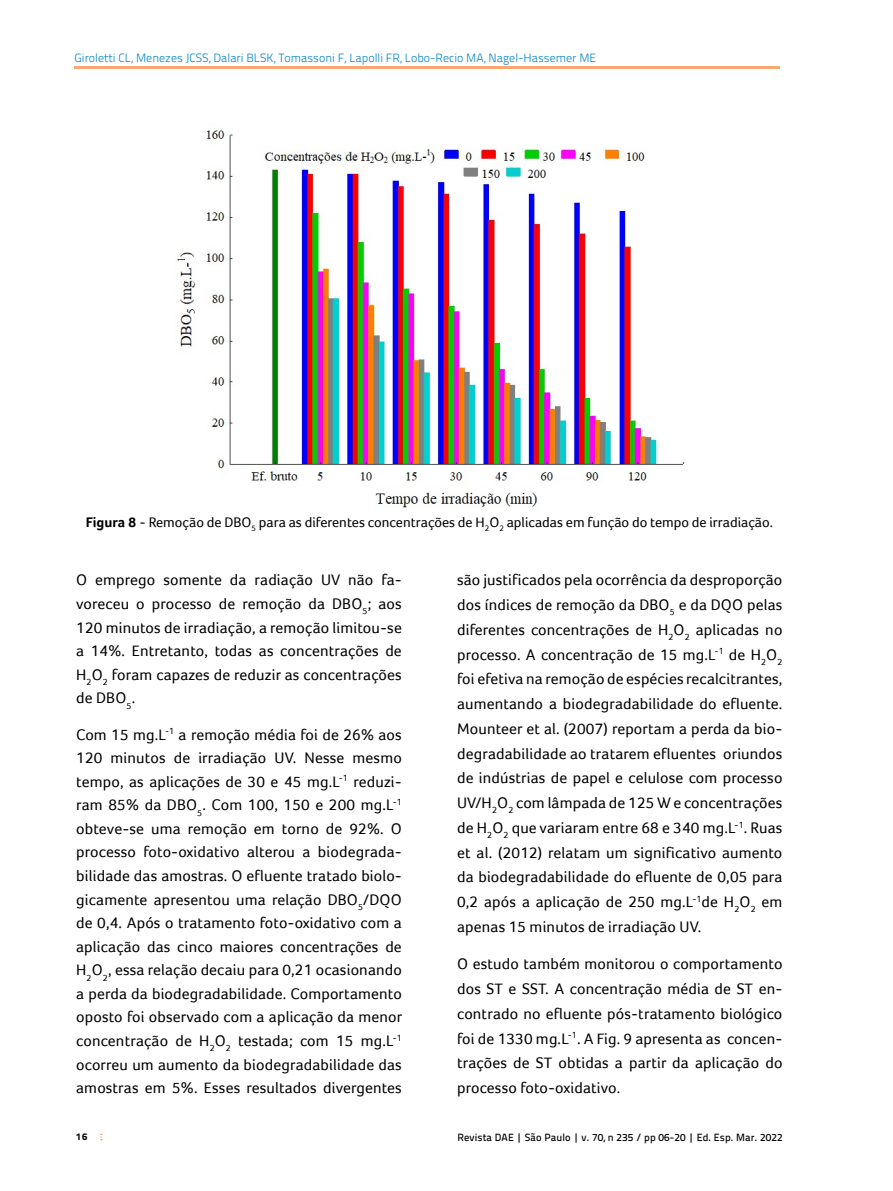
<style>
.page{position:relative;width:893px;height:1191px;background:#fff}
.page>*{position:absolute;margin:0;border:0;box-sizing:border-box;transform-origin:0 0}
.t1{font:15.75px/23.5px "Foco";letter-spacing:.01em;color:#000;text-align:justify}
.t2{font:14.25px "Foco";color:#000}
.t3{font:300 12px "Titillium Text 22 L";color:#0083c6}
.t4{font:500 10.5px "Titillium Text 22 L";letter-spacing:.01em;color:#000}
.t5{font:800 9.75px "Titillium Text 22 L";color:#000}
.s1{font-weight:700}
</style>
<div class="page">
<img style="left:174px;top:129px;width:510px;height:379px">
<hr style="left:75px;top:66px;width:705px;height:3px;background:#f9a773">
<p class="t3" style="left:75px;top:49px;width:523px">Giroletti CL, Menezes JCSS, Dalari BLSK, Tomassoni F, Lapolli FR, Lobo-Recio MA, Nagel-Hassemer ME</p>
<p class="t2" style="left:86px;top:513px;width:688px"><span class="s1">Figura 8</span> - Remoção de DBO<sub>5</sub> para as diferentes concentrações de H<sub>2</sub>O<sub>2</sub> aplicadas em função do tempo de irradiação.</p>
<p class="t1" style="left:76px;top:568px;width:327px">O emprego somente da radiação UV não fa&shy;voreceu o processo de remoção da DBO<sub>5</sub>; aos 120 minutos de irradiação, a remoção limitou-se a 14%. Entretanto, todas as concentrações de H<sub>2</sub>O<sub>2</sub> foram capazes de reduzir as concentrações de DBO<sub>5</sub>.</p>
<p class="t1" style="left:76px;top:722px;width:328px">Com 15 mg.L<sup>-1</sup> a remoção média foi de 26% aos 120 minutos de irradiação UV. Nesse mesmo tempo, as aplicações de 30 e 45 mg.L<sup>-1</sup> reduzi&shy;ram 85% da DBO<sub>5</sub>. Com 100, 150 e 200 mg.L<sup>-1 </sup>obteve-se uma remoção em torno de 92%. O processo foto-oxidativo alterou a biodegrada&shy;bilidade das amostras. O efluente tratado biolo&shy;gicamente apresentou uma relação DBO<sub>5</sub>/DQO de 0,4. Após o tratamento foto-oxidativo com a aplicação das cinco maiores concentrações de H<sub>2</sub>O<sub>2</sub>, essa relação decaiu para 0,21 ocasionando a perda da biodegradabilidade. Comportamento oposto foi observado com a aplicação da menor concentração de H<sub>2</sub>O<sub>2</sub> testada; com 15 mg.L<sup>-1 </sup>ocorreu um aumento da biodegradabilidade das amostras em 5%. Esses resultados divergentes</p>
<p class="t5" style="left:76px;top:1129px;width:13px">16</p>
<p class="t1" style="left:457px;top:567px;width:327px;line-height:24.8px">são justificados pela ocorrência da desproporção dos índices de remoção da DBO<sub>5</sub> e da DQO pelas diferentes concentrações de H<sub>2</sub>O<sub>2</sub> aplicadas no processo. A concentração de 15 mg.L<sup>-1</sup> de H<sub>2</sub>O<sub>2 </sub>foi efetiva na remoção de espécies recalcitrantes, aumentando a biodegradabilidade do efluente.<br>Mounteer et al. (2007) reportam a perda da bio&shy;degradabilidade ao tratarem efluentes oriundos de indústrias de papel e celulose com processo UV/H<sub>2</sub>O<sub>2</sub> com lâmpada de 125 W e concentrações de H<sub>2</sub>O<sub>2</sub> que variaram entre 68 e 340 mg.L<sup>-1</sup>. Ruas et al. (2012) relatam um significativo aumento da biodegradabilidade do efluente de 0,05 para 0,2 após a aplicação de 250 mg.L<sup>-1</sup>de H<sub>2</sub>O<sub>2</sub> em apenas 15 minutos de irradiação UV.</p>
<p class="t1" style="left:457px;top:951px;width:327px;line-height:24.8px">O estudo também monitorou o comportamento dos ST e SST. A concentração média de ST en&shy;contrado no efluente pós-tratamento biológico foi de 1330 mg.L<sup>-1</sup>. A Fig. 9 apresenta as concen&shy;trações de ST obtidas a partir da aplicação do processo foto-oxidativo.</p>
<p class="t4" style="left:458px;top:1129px;width:326px">Revista DAE | São Paulo | v. 70, n 235 / pp 06-20 | Ed. Esp. Mar. 2022</p>
</div>
